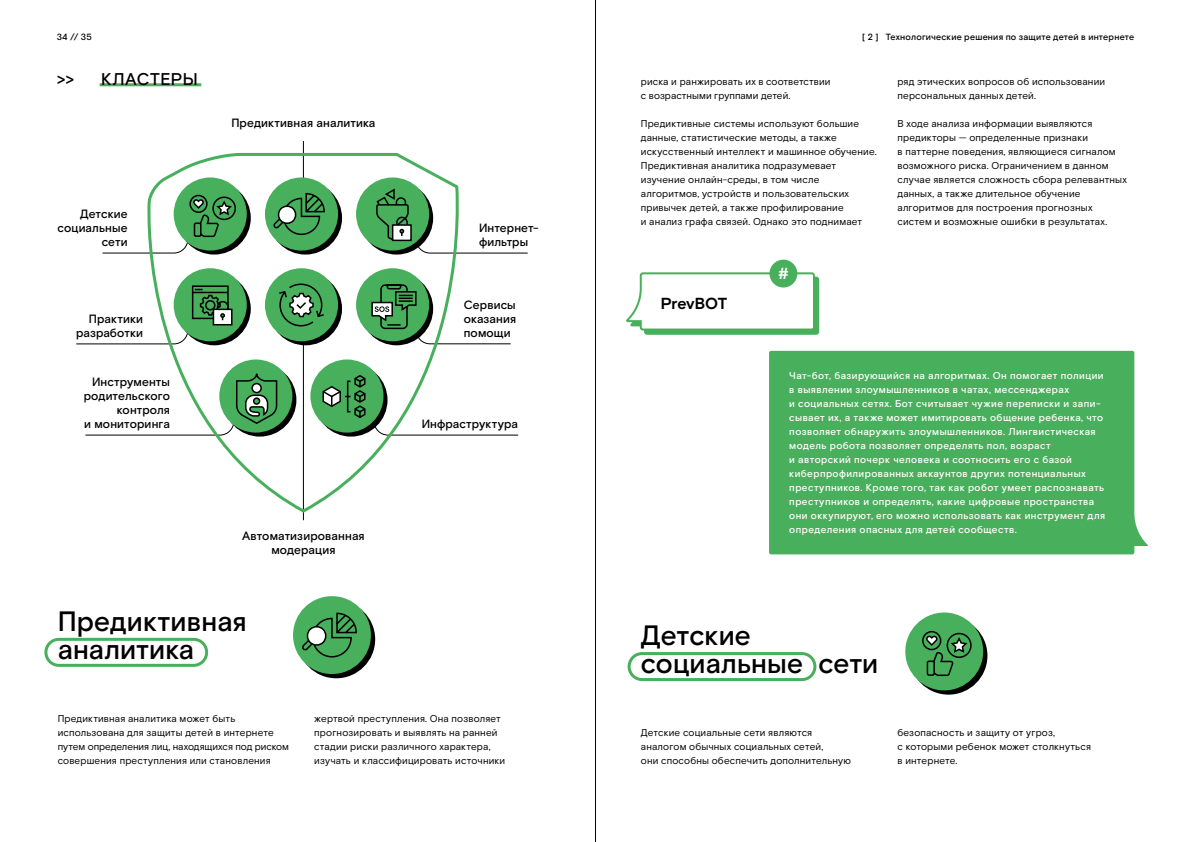
<style>
.page{position:relative;width:1191px;height:842px;background:#fff}
.page>*{position:absolute;margin:0;border:0;box-sizing:border-box;transform-origin:0 0}
.t1{font:500 28px/28px "Rostelecom Basis";letter-spacing:.005em;color:#000}
.t2{font:500 17px "Rostelecom Basis";letter-spacing:.025em;color:#000}
.t3{font:700 16px "Rostelecom Basis";letter-spacing:-.015em;color:#000}
.t4{font:700 16px "Rostelecom Basis";color:#fff}
.t5{font:500 12px/14px "Rostelecom Basis";letter-spacing:.01em;color:#000;text-align:right}
.t6{font:10px/14px "Rostelecom Basis";letter-spacing:.015em;color:#000}
.t7{font:500 10px/14px "Rostelecom Basis";letter-spacing:.045em;color:#fff}
.t8{font:500 9px "Rostelecom Basis";letter-spacing:.02em;color:#000}
</style>
<div class="page">
<hr style="left:303px;top:327px;width:1px;height:193px;background:#000">
<svg style="left:463px;top:434px;width:56px;height:2px"></svg>
<hr style="left:303px;top:141px;width:1px;height:77px;background:#000">
<svg style="left:143px;top:151px;width:320px;height:365px"></svg>
<div style="left:769px;top:351px;width:379px;height:203px;background:#48af5c"></div>
<svg style="left:626px;top:271px;width:194px;height:64px"></svg>
<div style="left:44px;top:638px;width:164px;height:29px;border:3px solid #48af5c;border-radius:13px"></div>
<div style="left:769px;top:260px;width:28px;height:27px;background:#48af5c;border-radius:50%"></div>
<svg style="left:297px;top:600px;width:78px;height:78px"></svg>
<div style="left:293px;top:596px;width:78px;height:78px;background:#48af5c;border-radius:50%"></div>
<div style="left:627px;top:652px;width:189px;height:29px;border:3px solid #48af5c;border-radius:13px"></div>
<hr style="left:100px;top:83px;width:101px;height:3px;background:#48af5c">
<hr style="left:595px;top:0;width:1px;height:842px;background:#000">
<svg style="left:302px;top:612px;width:55px;height:46px"></svg>
<svg style="left:909px;top:617px;width:78px;height:78px"></svg>
<div style="left:905px;top:612px;width:78px;height:78px;background:#48af5c;border-radius:50%"></div>
<svg style="left:922px;top:631px;width:50px;height:45px"></svg>
<svg style="left:314px;top:363px;width:73px;height:74px"></svg>
<div style="left:310px;top:359px;width:73px;height:74px;background:#48af5c;border-radius:50%"></div>
<svg style="left:322px;top:375px;width:44px;height:43px"></svg>
<div style="left:356px;top:268px;width:73px;height:73px;background:#48af5c;border-radius:50%"></div>
<svg style="left:371px;top:284px;width:140px;height:60px"></svg>
<div style="left:356px;top:177px;width:73px;height:74px;background:#48af5c;border-radius:50%"></div>
<svg style="left:375px;top:188px;width:153px;height:66px"></svg>
<svg style="left:269px;top:272px;width:73px;height:73px"></svg>
<div style="left:265px;top:268px;width:73px;height:73px;background:#48af5c;border-radius:50%"></div>
<svg style="left:279px;top:283px;width:45px;height:44px"></svg>
<svg style="left:223px;top:363px;width:73px;height:74px"></svg>
<div style="left:219px;top:359px;width:73px;height:74px;background:#48af5c;border-radius:50%"></div>
<svg style="left:85px;top:372px;width:193px;height:64px"></svg>
<svg style="left:178px;top:272px;width:73px;height:73px"></svg>
<div style="left:174px;top:268px;width:73px;height:73px;background:#48af5c;border-radius:50%"></div>
<svg style="left:76px;top:285px;width:157px;height:59px"></svg>
<svg style="left:178px;top:181px;width:73px;height:74px"></svg>
<div style="left:174px;top:177px;width:73px;height:74px;background:#48af5c;border-radius:50%"></div>
<svg style="left:102px;top:194px;width:135px;height:60px"></svg>
<svg style="left:269px;top:181px;width:73px;height:74px"></svg>
<div style="left:265px;top:177px;width:73px;height:74px;background:#48af5c;border-radius:50%"></div>
<svg style="left:273px;top:193px;width:52px;height:43px"></svg>
<p class="t8" style="left:57px;top:32px;width:37px">34 // 35</p>
<p class="t8" style="left:862px;top:32px;width:273px">[ 2 ] Технологические решения по защите детей в интернете</p>
<h2 class="t2" style="left:57px;top:69px;width:19px">&gt;&gt;</h2>
<h2 class="t2" style="left:101px;top:69px;width:98px">КЛАСТЕРЫ</h2>
<p class="t5" style="left:58px;top:207px;width:72px">Детские социальные сети</p>
<p class="t5" style="left:76px;top:312px;width:68px">Практики разработки</p>
<p class="t5" style="left:84px;top:375px;width:88px">Инструменты родительского контроля<br>и мониторинга</p>
<p class="t5" style="left:231px;top:116px;width:145px">Предиктивная аналитика</p>
<p class="t5" style="left:242px;top:529px;width:124px;text-align:center">Автоматизированная модерация</p>
<h1 class="t1" style="left:58px;top:608px;width:191px">Предиктивная аналитика</h1>
<p class="t5" style="left:479px;top:221px;width:61px;text-align:left">Интернет&shy;фильтры</p>
<p class="t5" style="left:464px;top:298px;width:54px;text-align:justify">Сервисы оказания помощи</p>
<p class="t5" style="left:422px;top:417px;width:98px">Инфраструктура</p>
<p class="t6" style="left:58px;top:712px;width:233px">Предиктивная аналитика может быть использована для защиты детей в интернете путем определения лиц, находящихся под риском совершения преступления или становления</p>
<p class="t6" style="left:314px;top:712px;width:192px">жертвой преступления. Она позволяет прогнозировать и выявлять на ранней стадии риски различного характера, изучать и классифицировать источники</p>
<p class="t6" style="left:641px;top:75px;width:191px">риска и ранжировать их в соответствии с возрастными группами детей.</p>
<p class="t6" style="left:641px;top:117px;width:237px">Предиктивные системы используют большие данные, статистические методы, а также искусственный интеллект и машинное обучение.<br>Предиктивная аналитика подразумевает изучение онлайн-среды, в том числе алгоритмов, устройств и пользовательских привычек детей, а также профилирование<br>и анализ графа связей. Однако это поднимает</p>
<h3 class="t3" style="left:661px;top:294px;width:68px">PrevBOT</h3>
<h3 class="t4" style="left:778px;top:264px;width:12px">#</h3>
<p class="t6" style="left:897px;top:75px;width:209px">ряд этических вопросов об использовании персональных данных детей.</p>
<p class="t6" style="left:897px;top:117px;width:231px">В ходе анализа информации выявляются предикторы — определенные признаки<br>в паттерне поведения, являющиеся сигналом возможного риска. Ограничением в данном случае является сложность сбора релевантных данных, а также длительное обучение алгоритмов для построения прогнозных систем и возможные ошибки в результатах.</p>
<p class="t7" style="left:789px;top:369px;width:317px">Чат-бот, базирующийся на алгоритмах. Он помогает полиции в выявлении злоумышленников в чатах, мессенджерах<br>и социальных сетях. Бот считывает чужие переписки и запи&shy;сывает их, а также может имитировать общение ребенка, что позволяет обнаружить злоумышленников. Лингвистическая модель робота позволяет определять пол, возраст<br>и авторский почерк человека и соотносить его с базой киберпрофилированных аккаунтов других потенциальных преступников. Кроме того, так как робот умеет распознавать преступников и определять, какие цифровые пространства они оккупируют, его можно использовать как инструмент для определения опасных для детей сообществ.</p>
<h1 class="t1" style="left:641px;top:622px;width:239px">Детские социальные сети</h1>
<p class="t6" style="left:641px;top:726px;width:212px">Детские социальные сети являются аналогом обычных социальных сетей,<br>они способны обеспечить дополнительную</p>
<p class="t6" style="left:897px;top:726px;width:195px">безопасность и защиту от угроз,<br>с которыми ребенок может столкнуться в интернете.</p>
</div>
